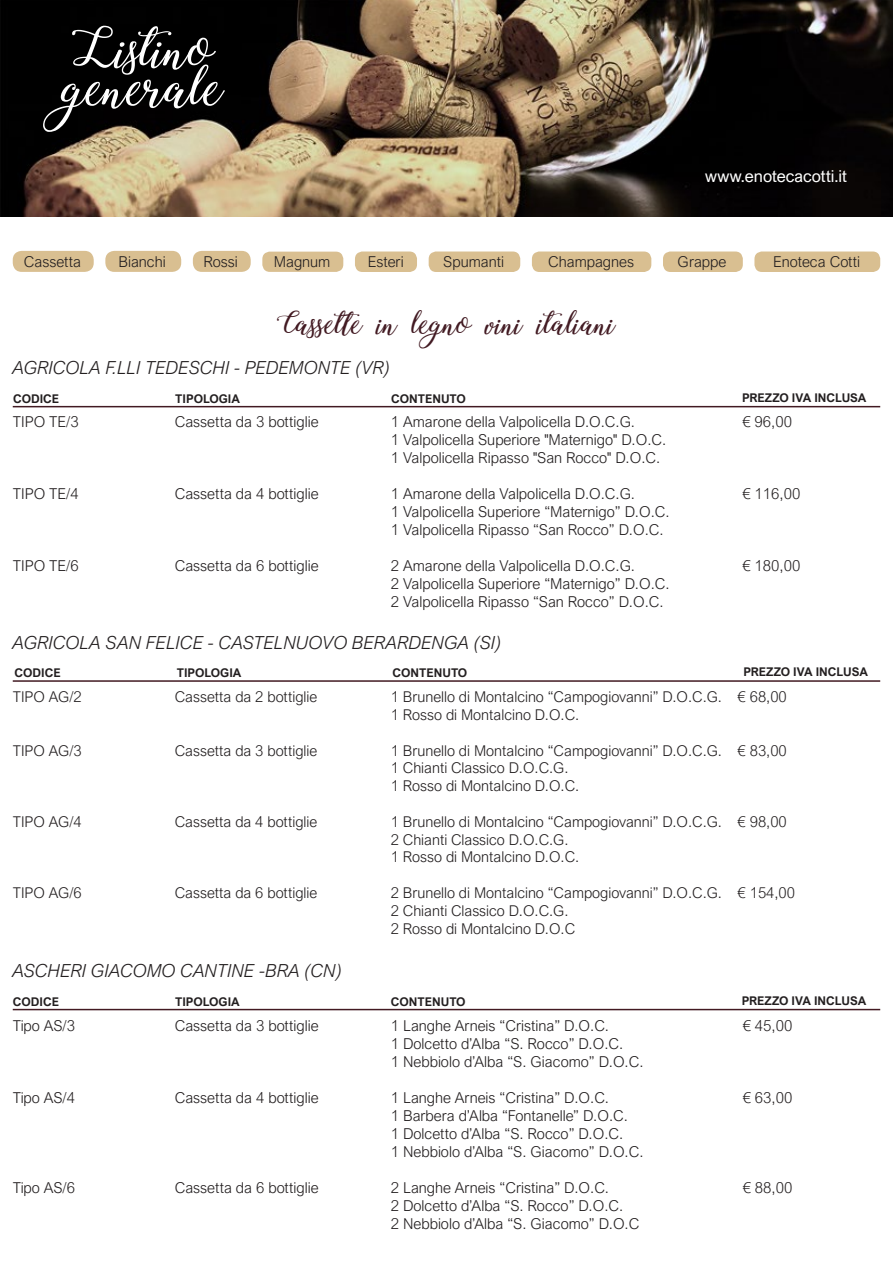
<style>
.page{position:relative;width:893px;height:1263px;background:#fff}
.page>*{position:absolute;margin:0;border:0;box-sizing:border-box;transform-origin:0 0}
.t1{font:52.5px/39px "Winter Calligraphy";color:#fff}
.t2{font:30px "Winter Calligraphy";color:#421a22}
.t3{font:italic 300 18px "Arial Nova";color:#231f20}
.t4{font:16.5px "Arial Nova";color:#fff}
.t5{font:300 15px/18px "Arial Nova";color:#231f20}
.t6{font:300 14.85px/17.9px "Arial Nova";color:#231f20}
.t7{font:700 12px "Arial Nova";color:#231f20}
</style>
<div class="page">
<img style="left:0;top:0;width:893px;height:217px">
<div style="left:13px;top:251px;width:81px;height:21px;background:#d9bf91;border-radius:9px"></div>
<div style="left:105px;top:251px;width:76px;height:21px;background:#d9bf91;border-radius:9px"></div>
<div style="left:193px;top:251px;width:58px;height:21px;background:#d9bf91;border-radius:9px"></div>
<div style="left:262px;top:252px;width:81px;height:20px;background:#d9bf91;border-radius:8px"></div>
<div style="left:355px;top:251px;width:62px;height:21px;background:#d9bf91;border-radius:8px"></div>
<div style="left:429px;top:251px;width:91px;height:21px;background:#d9bf91;border-radius:8px"></div>
<div style="left:532px;top:251px;width:119px;height:21px;background:#d9bf91;border-radius:8px"></div>
<div style="left:663px;top:251px;width:80px;height:21px;background:#d9bf91;border-radius:8px"></div>
<div style="left:754px;top:251px;width:126px;height:21px;background:#d9bf91;border-radius:8px"></div>
<hr style="left:13px;top:406px;width:867px;height:1px;background:#421a22">
<hr style="left:13px;top:680px;width:867px;height:2px;background:#421a22">
<hr style="left:13px;top:1009px;width:867px;height:1px;background:#421a22">
<h1 class="t1" style="left:63px;top:28px;width:162px">Listino generale</h1>
<p class="t4" style="left:705px;top:167px;width:143px">www.enotecacotti.it</p>
<p class="t5" style="left:24px;top:253px;width:59px">Cassetta</p>
<p class="t5" style="left:118px;top:253px;width:49px">Bianchi</p>
<p class="t5" style="left:203px;top:253px;width:36px">Rossi</p>
<p class="t5" style="left:274px;top:253px;width:58px">Magnum</p>
<p class="t5" style="left:368px;top:253px;width:37px">Esteri</p>
<p class="t5" style="left:443px;top:253px;width:62px">Spumanti</p>
<p class="t5" style="left:548px;top:253px;width:87px">Champagnes</p>
<p class="t5" style="left:677px;top:253px;width:50px">Grappe</p>
<p class="t5" style="left:773px;top:253px;width:89px">Enoteca Cotti</p>
<h2 class="t2" style="left:277px;top:305px;width:340px">Cassette in legno vini italiani</h2>
<p class="t3" style="left:13px;top:358px;width:379px">AGRICOLA F.LLI TEDESCHI - PEDEMONTE (VR)</p>
<p class="t7" style="left:13px;top:392px;width:48px">CODICE</p>
<p class="t7" style="left:175px;top:392px;width:66px">TIPOLOGIA</p>
<p class="t7" style="left:391px;top:392px;width:76px">CONTENUTO</p>
<p class="t7" style="left:742px;top:391px;width:126px">PREZZO IVA INCLUSA</p>
<p class="t5" style="left:13px;top:413px;width:68px">TIPO TE/3</p>
<p class="t5" style="left:175px;top:413px;width:145px">Cassetta da 3 bottiglie</p>
<p class="t5" style="left:391px;top:413px;width:246px">1 Amarone della Valpolicella D.O.C.G.</p>
<p class="t5" style="left:742px;top:413px;width:51px">€ 96,00</p>
<p class="t5" style="left:391px;top:431px;width:277px">1 Valpolicella Superiore "Maternigo" D.O.C.<br>1 Valpolicella Ripasso "San Rocco" D.O.C.</p>
<p class="t5" style="left:13px;top:485px;width:68px">TIPO TE/4</p>
<p class="t5" style="left:175px;top:485px;width:145px">Cassetta da 4 bottiglie</p>
<p class="t5" style="left:391px;top:485px;width:246px">1 Amarone della Valpolicella D.O.C.G.</p>
<p class="t5" style="left:742px;top:485px;width:60px">€ 116,00</p>
<p class="t5" style="left:391px;top:503px;width:280px">1 Valpolicella Superiore “Maternigo” D.O.C.<br>1 Valpolicella Ripasso “San Rocco” D.O.C.</p>
<p class="t5" style="left:13px;top:557px;width:68px">TIPO TE/6</p>
<p class="t5" style="left:175px;top:557px;width:145px">Cassetta da 6 bottiglie</p>
<p class="t5" style="left:391px;top:557px;width:246px">2 Amarone della Valpolicella D.O.C.G.</p>
<p class="t5" style="left:742px;top:557px;width:60px">€ 180,00</p>
<p class="t5" style="left:391px;top:575px;width:280px">2 Valpolicella Superiore “Maternigo” D.O.C.<br>2 Valpolicella Ripasso “San Rocco” D.O.C.</p>
<p class="t3" style="left:13px;top:632px;width:490px">AGRICOLA SAN FELICE - CASTELNUOVO BERARDENGA (SI)</p>
<p class="t7" style="left:14px;top:666px;width:48px">CODICE</p>
<p class="t7" style="left:177px;top:666px;width:66px">TIPOLOGIA</p>
<p class="t7" style="left:392px;top:666px;width:76px">CONTENUTO</p>
<p class="t7" style="left:743px;top:665px;width:126px">PREZZO IVA INCLUSA</p>
<p class="t6" style="left:13px;top:688px;width:70px">TIPO AG/2</p>
<p class="t6" style="left:175px;top:688px;width:144px">Cassetta da 2 bottiglie</p>
<p class="t6" style="left:391px;top:688px;width:398px">1 Brunello di Montalcino “Campogiovanni” D.O.C.G. € 68,00<br>1 Rosso di Montalcino D.O.C.</p>
<p class="t6" style="left:13px;top:741px;width:70px">TIPO AG/3</p>
<p class="t6" style="left:175px;top:741px;width:144px">Cassetta da 3 bottiglie</p>
<p class="t6" style="left:391px;top:741px;width:398px">1 Brunello di Montalcino “Campogiovanni” D.O.C.G. € 83,00<br>1 Chianti Classico D.O.C.G.<br>1 Rosso di Montalcino D.O.C.</p>
<p class="t6" style="left:13px;top:813px;width:70px">TIPO AG/4</p>
<p class="t6" style="left:175px;top:813px;width:144px">Cassetta da 4 bottiglie</p>
<p class="t6" style="left:391px;top:813px;width:398px">1 Brunello di Montalcino “Campogiovanni” D.O.C.G. € 98,00<br>2 Chianti Classico D.O.C.G.<br>1 Rosso di Montalcino D.O.C.</p>
<p class="t6" style="left:13px;top:884px;width:70px">TIPO AG/6</p>
<p class="t6" style="left:175px;top:884px;width:144px">Cassetta da 6 bottiglie</p>
<p class="t6" style="left:391px;top:884px;width:406px">2 Brunello di Montalcino “Campogiovanni” D.O.C.G. € 154,00<br>2 Chianti Classico D.O.C.G.<br>2 Rosso di Montalcino D.O.C</p>
<p class="t3" style="left:13px;top:961px;width:331px">ASCHERI GIACOMO CANTINE -BRA (CN)</p>
<p class="t7" style="left:13px;top:994px;width:48px">CODICE</p>
<p class="t7" style="left:175px;top:994px;width:66px">TIPOLOGIA</p>
<p class="t7" style="left:391px;top:994px;width:76px">CONTENUTO</p>
<p class="t7" style="left:742px;top:994px;width:126px">PREZZO IVA INCLUSA</p>
<p class="t5" style="left:13px;top:1016px;width:64px">Tipo AS/3</p>
<p class="t5" style="left:175px;top:1016px;width:145px">Cassetta da 3 bottiglie</p>
<p class="t5" style="left:391px;top:1016px;width:220px">1 Langhe Arneis “Cristina” D.O.C.</p>
<p class="t5" style="left:743px;top:1016px;width:51px">€ 45,00</p>
<p class="t5" style="left:391px;top:1034px;width:254px">1 Dolcetto d’Alba “S. Rocco” D.O.C.<br>1 Nebbiolo d’Alba “S. Giacomo” D.O.C.</p>
<p class="t5" style="left:13px;top:1088px;width:64px">Tipo AS/4</p>
<p class="t5" style="left:175px;top:1088px;width:145px">Cassetta da 4 bottiglie</p>
<p class="t5" style="left:391px;top:1088px;width:220px">1 Langhe Arneis “Cristina” D.O.C.</p>
<p class="t5" style="left:743px;top:1088px;width:51px">€ 63,00</p>
<p class="t5" style="left:391px;top:1106px;width:254px">1 Barbera d’Alba “Fontanelle” D.O.C.<br>1 Dolcetto d’Alba “S. Rocco” D.O.C.<br>1 Nebbiolo d’Alba “S. Giacomo” D.O.C.</p>
<p class="t5" style="left:13px;top:1178px;width:64px">Tipo AS/6</p>
<p class="t5" style="left:175px;top:1178px;width:145px">Cassetta da 6 bottiglie</p>
<p class="t5" style="left:391px;top:1178px;width:220px">2 Langhe Arneis “Cristina” D.O.C.</p>
<p class="t5" style="left:743px;top:1178px;width:51px">€ 88,00</p>
<p class="t5" style="left:391px;top:1196px;width:250px">2 Dolcetto d’Alba “S. Rocco” D.O.C.<br>2 Nebbiolo d’Alba “S. Giacomo” D.O.C</p>
</div>
